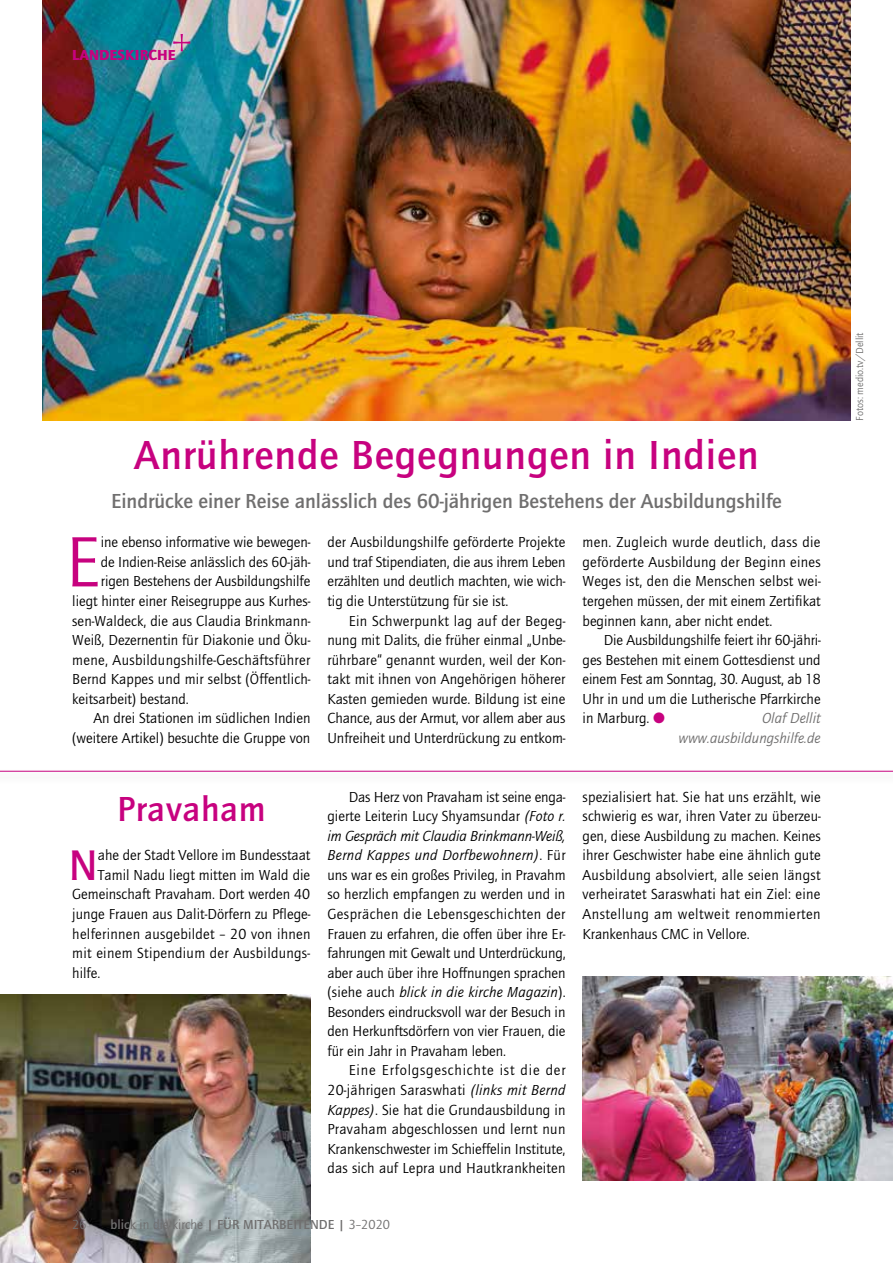
<style>
.page{position:relative;width:893px;height:1263px;background:#fff}
.page>*{position:absolute;margin:0;border:0;box-sizing:border-box;transform-origin:0 0}
.t1{font:73.65px "Quay Itc T";color:#c7027f}
.t2{font:700 44.25px "Quay Itc T";color:#c7027f}
.t3{font:700 42px "Quay Itc T";letter-spacing:.02em;color:#c7027f}
.t4{font:700 36px "Quay Itc T";letter-spacing:.02em;color:#c7027f}
.t5{font:700 21px "Quay Itc T";color:#706f6f}
.t6{font:15px/19.5px "Quay Itc T";color:#000;text-align:justify}
.t7{font:15px "Quay Itc T";letter-spacing:.02em;color:#000}
.t8{font:italic 15px/19.5px "Quay Itc T";color:#706f6f;text-align:right}
.t9{font:900 15px "Quay Itc T";color:#c7027f}
.t10{font:700 13.5px "Quay Itc T";color:#706f6f}
.t11{font:13.5px "Quay Itc T";color:#706f6f}
.t12{font:10.5px "Quay Itc T";color:#706f6f}
.s1{color:#c7027f}
.s2{font-style:italic}
.s3{font-weight:400}
</style>
<div class="page">
<img style="left:43px;top:0;width:807px;height:421px">
<img style="left:583px;top:977px;width:310px;height:204px">
<img style="left:0;top:994px;width:310px;height:269px">
<div style="left:0;top:769px;width:893px;height:17px;background:#000;opacity:.3"></div>
<hr style="left:0;top:771px;width:893px;height:1px;background:#c7027f">
<svg style="left:173px;top:34px;width:17px;height:17px"></svg>
<p class="t9" style="left:72px;top:46px;width:105px">LANDESKIRCHE</p>
<h3 class="t3" style="left:134px;top:431px;width:626px">Anrührende Begegnungen in Indien</h3>
<h3 class="t5" style="left:111px;top:489px;width:672px">Eindrücke einer Reise anlässlich des 60-jährigen Bestehens der Ausbildungshilfe</h3>
<h1 class="t1" style="left:66px;top:519px;width:37px">E</h1>
<p class="t6" style="left:101px;top:532px;width:211px">ine ebenso informative wie bewegen-</p>
<p class="t6" style="left:101px;top:552px;width:211px">de Indien-Reise anlässlich des 60-jäh-</p>
<p class="t6" style="left:101px;top:571px;width:211px">rigen Bestehens der Ausbildungshilfe</p>
<p class="t6" style="left:72px;top:591px;width:240px">liegt hinter einer Reisegruppe aus Kurhes-</p>
<p class="t6" style="left:72px;top:611px;width:240px">sen-Waldeck, die aus Claudia Brinkmann-</p>
<p class="t6" style="left:72px;top:630px;width:240px">Weiß, Dezernentin für Diakonie und Öku-</p>
<p class="t7" style="left:72px;top:651px;width:239px">mene, Ausbildungshilfe-Geschäftsführer</p>
<p class="t6" style="left:72px;top:669px;width:240px">Bernd Kappes und mir selbst (Öffentlich-</p>
<p class="t6" style="left:72px;top:689px;width:118px">keitsarbeit) bestand.</p>
<p class="t6" style="left:94px;top:708px;width:218px">An drei Stationen im südlichen Indien</p>
<p class="t6" style="left:72px;top:728px;width:240px">(weitere Artikel) besuchte die Gruppe von</p>
<p class="t6" style="left:327px;top:532px;width:240px">der Ausbildungshilfe geförderte Projekte und traf Stipendiaten, die aus ihrem Leben erzählten und deutlich machten, wie wich&shy;tig die Unterstützung für sie ist.</p>
<p class="t6" style="left:327px;top:611px;width:240px;text-indent:21px">Ein Schwerpunkt lag auf der Begeg&shy;nung mit Dalits, die früher einmal „Unbe&shy;rührbare“ genannt wurden, weil der Kon&shy;takt mit ihnen von Angehörigen höherer Kasten gemieden wurde. Bildung ist eine Chance, aus der Armut, vor allem aber aus Unfreiheit und Unterdrückung zu entkom-</p>
<p class="t6" style="left:583px;top:532px;width:240px">men. Zugleich wurde deutlich, dass die geförderte Ausbildung der Beginn eines Weges ist, den die Menschen selbst wei&shy;tergehen müssen, der mit einem Zertifikat beginnen kann, aber nicht endet.</p>
<p class="t6" style="left:583px;top:630px;width:240px;text-indent:21px">Die Ausbildungshilfe feiert ihr 60-jähri&shy;ges Bestehen mit einem Gottesdienst und einem Fest am Sonntag, 30. August, ab 18<br>Uhr in und um die Lutherische Pfarrkirche in Marburg. <span class="s1">●</span></p>
<p class="t8" style="left:678px;top:708px;width:144px">Olaf Dellit www.ausbildungshilfe.de</p>
<h3 class="t4" style="left:117px;top:788px;width:150px">Pravaham</h3>
<h2 class="t2" style="left:69px;top:839px;width:31px">N</h2>
<p class="t6" style="left:98px;top:845px;width:214px">ahe der Stadt Vellore im Bundesstaat</p>
<p class="t6" style="left:98px;top:865px;width:214px">Tamil Nadu liegt mitten im Wald die</p>
<p class="t6" style="left:72px;top:884px;width:239px">Gemeinschaft Pravaham. Dort werden 40</p>
<p class="t6" style="left:72px;top:904px;width:240px">junge Frauen aus Dalit-Dörfern zu Pflege-</p>
<p class="t7" style="left:72px;top:925px;width:240px">helferinnen ausgebildet – 20 von ihnen</p>
<p class="t7" style="left:72px;top:944px;width:239px">mit einem Stipendium der Ausbildungs-</p>
<p class="t6" style="left:72px;top:963px;width:30px">hilfe.</p>
<p class="t6" style="left:327px;top:787px;width:240px;text-indent:21px">Das Herz von Pravaham ist seine enga&shy;gierte Leiterin Lucy Shyamsundar <span class="s2">(Foto r. im Gespräch mit Claudia Brinkmann-Weiß, Bernd Kappes und Dorfbewohnern)</span>. Für uns war es ein großes Privileg, in Pravahm so herzlich empfangen zu werden und in Gesprächen die Lebensgeschichten der Frauen zu erfahren, die offen über ihre Er&shy;fahrungen mit Gewalt und Unterdrückung, aber auch über ihre Hoffnungen sprachen (siehe auch <span class="s2">blick in die kirche Magazin</span>).<br>Besonders eindrucksvoll war der Besuch in den Herkunftsdörfern von vier Frauen, die für ein Jahr in Pravaham leben.</p>
<p class="t6" style="left:327px;top:1060px;width:240px;text-indent:21px">Eine Erfolgsgeschichte ist die der 20-jährigen Saraswhati <span class="s2">(links mit Bernd Kappes)</span>. Sie hat die Grundausbildung in Pravaham abgeschlossen und lernt nun Krankenschwester im Schieffelin Institute, das sich auf Lepra und Hautkrankheiten</p>
<p class="t11" style="left:72px;top:1216px;width:16px">26</p>
<p class="t10" style="left:111px;top:1216px;width:281px">blick <span class="s3">in die kirche</span> | FÜR MITARBEITENDE | <span class="s3">3–2020</span></p>
<p class="t6" style="left:583px;top:787px;width:240px">spezialisiert hat. Sie hat uns erzählt, wie schwierig es war, ihren Vater zu überzeu&shy;gen, diese Ausbildung zu machen. Keines ihrer Geschwister habe eine ähnlich gute Ausbildung absolviert, alle seien längst verheiratet Saraswhati hat ein Ziel: eine Anstellung am weltweit renommierten Krankenhaus CMC in Vellore.</p>
<p class="t12" style="left:853px;top:421px;width:90px;rotate:-90deg">Fotos: medio.tv/Dellit</p>
</div>
